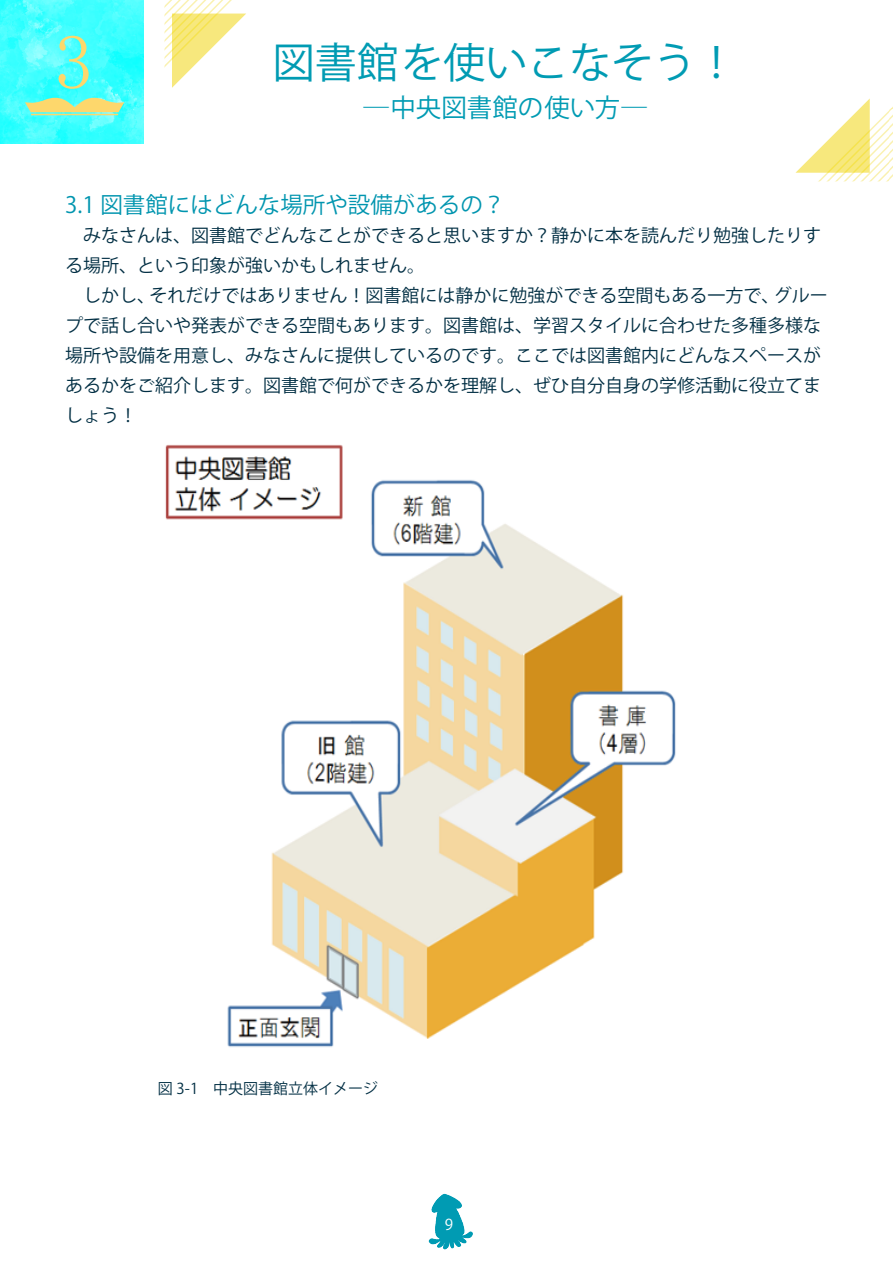
<style>
.page{position:relative;width:893px;height:1263px;background:#fff}
.page>*{position:absolute;margin:0;border:0;box-sizing:border-box;transform-origin:0 0}
.t1{font:79.5px "MS Mincho";color:#fdd76c}
.t2{font:42px "Koz Go Pr 6 N";color:#009bb3}
.t3{font:25.5px "Koz Go Pr 6 N";color:#009bb3}
.t4{font:22.5px "Koz Go Pr 6 N";color:#0095af}
.t5{font:18px/30px "Koz Go Pr 6 N";color:#002e43}
.t6{font:15px "Koz Go Pr 6 N";color:#002e43}
.t7{font:15px "Koz Go Pr 6 N";color:#fff}
</style>
<div class="page">
<svg style="left:164px;top:0;width:82px;height:88px"></svg>
<svg style="left:0;top:0;width:144px;height:144px;background:#42fefe"></svg>
<svg style="left:25px;top:94px;width:99px;height:18px;background:#afe7a8"></svg>
<hr style="left:31px;top:114px;width:87px;height:1px;background:#fdd76c">
<svg style="left:795px;top:98px;width:98px;height:84px"></svg>
<img style="left:165px;top:444px;width:511px;height:603px">
<svg style="left:428px;top:1193px;width:45px;height:57px;fill:#049cb4"></svg>
<h1 class="t1" style="left:54px;top:22px;width:41px">3</h1>
<h2 class="t2" style="left:273px;top:39px;width:466px">図書館を使いこなそう！</h2>
<h3 class="t3" style="left:363px;top:94px;width:285px">―中央図書館の使い方―</h3>
<p class="t4" style="left:65px;top:192px;width:442px">3.1 図書館にはどんな場所や設備があるの？</p>
<p class="t5" style="left:65px;top:221px;width:764px">　みなさんは、図書館でどんなことができると思いますか？静かに本を読んだり勉強したりする場所、という印象が強いかもしれません。<br>　しかし、それだけではありません！図書館には静かに勉強ができる空間もある一方で、グループで話し合いや発表ができる空間もあります。図書館は、学習スタイルに合わせた多種多様な場所や設備を用意し、みなさんに提供しているのです。ここでは図書館内にどんなスペースがあるかをご紹介します。図書館で何ができるかを理解し、ぜひ自分自身の学修活動に役立てましょう！</p>
<p class="t6" style="left:158px;top:1080px;width:222px">図 3-1　中央図書館立体イメージ</p>
<p class="t7" style="left:445px;top:1216px;width:10px">9</p>
</div>
